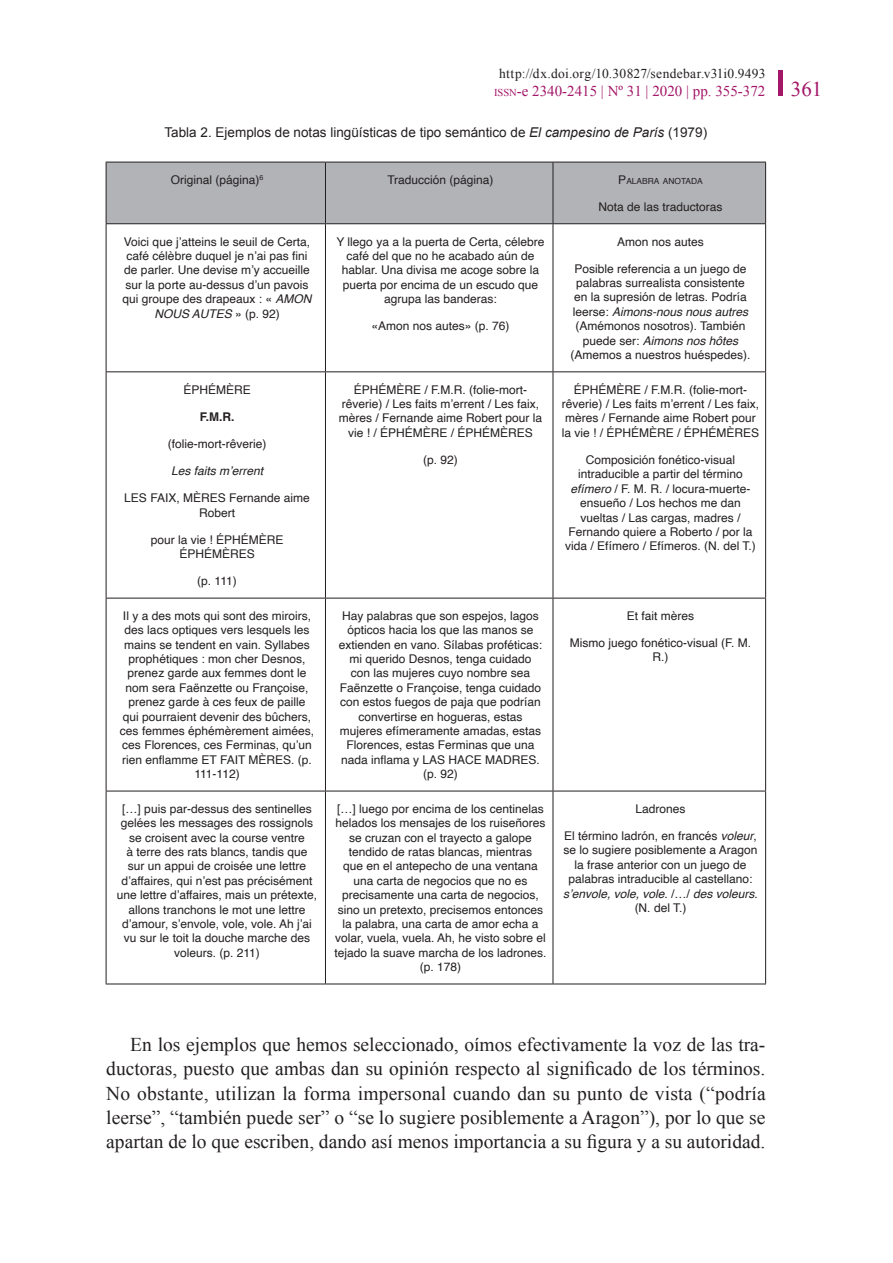
<style>
.page{position:relative;width:893px;height:1263px;background:#fff}
.page>*{position:absolute;margin:0;border:0;box-sizing:border-box;transform-origin:0 0}
.CAJA_GENERAL{font:19.5px/24.3px "Times New Roman";color:#231f20;text-align:justify}
.t1{font:15px "Times New Roman";color:#a31668}
.LEYENDAS{font:13.5px "Arial";color:#231f20}
.t2{font:13.5px "Times New Roman";letter-spacing:.025em;color:#231f20}
.TABLAS{font:12px/14.4px "Helvetica";color:#231f20;text-align:center}
.TABLAS-2{font:italic 12px "Helvetica";color:#231f20}
.TABLAS-3{font:700 12px "Helvetica";color:#231f20}
.TABLAS-4{font:8.4px "Helvetica";color:#231f20}
.s1{font-size:10.5px}
.s2{font-style:inherit}
.s3{font-size:21px}
.s4{font-style:italic}
.s5{font-size:12px}
</style>
<div class="page">
<hr style="left:778px;top:70px;width:4px;height:26px;background:#a31668">
<div style="left:107px;top:163px;width:658px;height:60px;background:#b2b3b7"></div>
<hr style="left:106px;top:162px;width:219px;height:1px;background:#231f20">
<hr style="left:106px;top:162px;width:1px;height:61px;background:#231f20">
<hr style="left:325px;top:162px;width:228px;height:1px;background:#231f20">
<hr style="left:325px;top:162px;width:1px;height:61px;background:#231f20">
<hr style="left:553px;top:162px;width:213px;height:1px;background:#231f20">
<hr style="left:553px;top:162px;width:1px;height:61px;background:#231f20">
<hr style="left:765px;top:162px;width:1px;height:61px;background:#231f20">
<hr style="left:106px;top:223px;width:219px;height:1px;background:#231f20">
<hr style="left:325px;top:223px;width:228px;height:1px;background:#231f20">
<hr style="left:553px;top:223px;width:213px;height:1px;background:#231f20">
<hr style="left:106px;top:224px;width:1px;height:147px;background:#231f20">
<hr style="left:325px;top:224px;width:1px;height:147px;background:#231f20">
<hr style="left:553px;top:224px;width:1px;height:147px;background:#231f20">
<hr style="left:765px;top:224px;width:1px;height:147px;background:#231f20">
<hr style="left:106px;top:371px;width:219px;height:1px;background:#231f20">
<hr style="left:106px;top:372px;width:1px;height:226px;background:#231f20">
<hr style="left:325px;top:371px;width:228px;height:1px;background:#231f20">
<hr style="left:325px;top:372px;width:1px;height:226px;background:#231f20">
<hr style="left:553px;top:371px;width:213px;height:1px;background:#231f20">
<hr style="left:553px;top:372px;width:1px;height:226px;background:#231f20">
<hr style="left:765px;top:372px;width:1px;height:226px;background:#231f20">
<hr style="left:106px;top:598px;width:219px;height:1px;background:#231f20">
<hr style="left:106px;top:598px;width:1px;height:193px;background:#231f20">
<hr style="left:325px;top:598px;width:228px;height:1px;background:#231f20">
<hr style="left:325px;top:598px;width:1px;height:193px;background:#231f20">
<hr style="left:553px;top:598px;width:213px;height:1px;background:#231f20">
<hr style="left:553px;top:598px;width:1px;height:193px;background:#231f20">
<hr style="left:765px;top:598px;width:1px;height:193px;background:#231f20">
<hr style="left:106px;top:791px;width:219px;height:1px;background:#231f20">
<hr style="left:106px;top:791px;width:1px;height:192px;background:#231f20">
<hr style="left:325px;top:791px;width:228px;height:1px;background:#231f20">
<hr style="left:325px;top:791px;width:1px;height:192px;background:#231f20">
<hr style="left:553px;top:791px;width:213px;height:1px;background:#231f20">
<hr style="left:553px;top:791px;width:1px;height:192px;background:#231f20">
<hr style="left:765px;top:791px;width:1px;height:192px;background:#231f20">
<hr style="left:106px;top:983px;width:219px;height:1px;background:#231f20">
<hr style="left:325px;top:983px;width:228px;height:1px;background:#231f20">
<hr style="left:553px;top:983px;width:213px;height:1px;background:#231f20">
<p class="t2" style="left:499px;top:64px;width:268px">http://dx.doi.org/10.30827/sendebar.v31i0.9493</p>
<p class="t1" style="left:494px;top:81px;width:330px"><span class="s1">ISSN</span><span class="s2">-</span>e 2340-2415 | Nº 31 | 2020 | pp. 355-372 <span class="s3">361</span></p>
<p class="LEYENDAS" style="left:165px;top:124px;width:544px">Tabla 2. Ejemplos de notas lingüísticas de tipo semántico de <span class="s4">El campesino de París</span> (1979)</p>
<p class="TABLAS" style="left:171px;top:173px;width:94px">Original (página)<sup>6</sup></p>
<p class="TABLAS" style="left:387px;top:173px;width:108px">Traducción (página)</p>
<p class="TABLAS-4" style="left:618px;top:174px;width:86px"><span class="s5">P</span>ALABRA ANOTADA</p>
<p class="TABLAS" style="left:598px;top:200px;width:126px">Nota de las traductoras</p>
<p class="TABLAS" style="left:123px;top:234px;width:190px">Voici que j’atteins le seuil de Certa, café célèbre duquel je n’ai pas fini de parler. Une devise m’y accueille sur la porte au-dessus d’un pavois qui groupe des drapeaux : « <span class="s4">AMON<br>NOUS AUTES</span> » (p. 92)</p>
<p class="TABLAS" style="left:336px;top:234px;width:209px">Y llego ya a la puerta de Certa, célebre café del que no he acabado aún de hablar. Una divisa me acoge sobre la puerta por encima de un escudo que agrupa las banderas:</p>
<p class="TABLAS" style="left:371px;top:319px;width:140px">«Amon nos autes» (p. 76)</p>
<p class="TABLAS" style="left:617px;top:234px;width:88px">Amon nos autes</p>
<p class="TABLAS" style="left:570px;top:262px;width:182px">Posible referencia a un juego de palabras surrealista consistente en la supresión de letras. Podría leerse: <span class="s4">Aimons-nous nous autres </span>(Amémonos nosotros). También puede ser: <span class="s4">Aimons nos hôtes </span>(Amemos a nuestros huéspedes).</p>
<p class="TABLAS" style="left:183px;top:383px;width:69px">ÉPHÉMÈRE</p>
<p class="TABLAS-3" style="left:200px;top:407px;width:36px">F.M.R.</p>
<p class="TABLAS" style="left:168px;top:437px;width:100px">(folie-mort-rêverie)</p>
<p class="TABLAS-2" style="left:171px;top:461px;width:94px">Les faits m’errent</p>
<p class="TABLAS" style="left:124px;top:491px;width:187px">LES FAIX, MÈRES Fernande aime<br>Robert</p>
<p class="TABLAS" style="left:151px;top:533px;width:134px">pour la vie ! ÉPHÉMÈRE<br>ÉPHÉMÈRES</p>
<p class="TABLAS" style="left:197px;top:574px;width:41px">(p. 111)</p>
<p class="TABLAS" style="left:339px;top:383px;width:205px">ÉPHÉMÈRE / F.M.R. (folie-mort&shy;rêverie) / Les faits m’errent / Les faix, mères / Fernande aime Robert pour la vie ! / ÉPHÉMÈRE / ÉPHÉMÈRES</p>
<p class="TABLAS" style="left:423px;top:453px;width:36px">(p. 92)</p>
<p class="TABLAS" style="left:562px;top:383px;width:199px">ÉPHÉMÈRE / F.M.R. (folie-mort&shy;rêverie) / Les faits m’errent / Les faix, mères / Fernande aime Robert pour la vie ! / ÉPHÉMÈRE / ÉPHÉMÈRES</p>
<p class="TABLAS" style="left:565px;top:453px;width:192px">Composición fonético-visual intraducible a partir del término <span class="s4">efímero</span> / F. M. R. / locura-muerte&shy;ensueño / Los hechos me dan vueltas / Las cargas, madres /<br>Fernando quiere a Roberto / por la vida / Efímero / Efímeros. (N. del T.)</p>
<p class="TABLAS" style="left:120px;top:609px;width:196px">Il y a des mots qui sont des miroirs, des lacs optiques vers lesquels les mains se tendent en vain. Syllabes prophétiques : mon cher Desnos, prenez garde aux femmes dont le nom sera Faënzette ou Françoise, prenez garde à ces feux de paille qui pourraient devenir des bûchers, ces femmes éphémèrement aimées, ces Florences, ces Ferminas, qu’un rien enflamme ET FAIT MÈRES. (p.<br>111-112)</p>
<p class="TABLAS" style="left:339px;top:609px;width:205px">Hay palabras que son espejos, lagos ópticos hacia los que las manos se extienden en vano. Sílabas proféticas: mi querido Desnos, tenga cuidado con las mujeres cuyo nombre sea<br>Faënzette o Françoise, tenga cuidado con estos fuegos de paja que podrían convertirse en hogueras, estas mujeres efímeramente amadas, estas<br>Florences, estas Ferminas que una nada inflama y LAS HACE MADRES. (p. 92)</p>
<p class="TABLAS" style="left:627px;top:609px;width:69px">Et fait mères</p>
<p class="TABLAS" style="left:570px;top:636px;width:183px">Mismo juego fonético-visual (F. M.<br>R.)</p>
<p class="TABLAS" style="left:117px;top:802px;width:202px">[…] puis par-dessus des sentinelles gelées les messages des rossignols se croisent avec la course ventre<br>à terre des rats blancs, tandis que<br>sur un appui de croisée une lettre d’affaires, qui n’est pas précisément une lettre d’affaires, mais un prétexte, allons tranchons le mot une lettre d’amour, s’envole, vole, vole. Ah j’ai vu sur le toit la douche marche des voleurs. (p. 211)</p>
<p class="TABLAS" style="left:334px;top:802px;width:214px">[…] luego por encima de los centinelas helados los mensajes de los ruiseñores se cruzan con el trayecto a galope tendido de ratas blancas, mientras<br>que en el antepecho de una ventana una carta de negocios que no es precisamente una carta de negocios, sino un pretexto, precisemos entonces la palabra, una carta de amor echa a volar, vuela, vuela. Ah, he visto sobre el tejado la suave marcha de los ladrones. (p. 178)</p>
<p class="TABLAS" style="left:635px;top:802px;width:52px">Ladrones</p>
<p class="TABLAS" style="left:563px;top:829px;width:196px">El término ladrón, en francés <span class="s4">voleur</span>, se lo sugiere posiblemente a Aragon la frase anterior con un juego de palabras intraducible al castellano: <span class="s4">s’envole, vole, vole</span>. /…/ <span class="s4">des voleurs</span>. (N. del T.)</p>
<p class="CAJA_GENERAL" style="left:106px;top:1032px;width:661px;text-indent:24px">En los ejemplos que hemos seleccionado, oímos efectivamente la voz de las tra&shy;ductoras, puesto que ambas dan su opinión respecto al significado de los términos.<br>No obstante, utilizan la forma impersonal cuando dan su punto de vista (“podría leerse”, “también puede ser” o “se lo sugiere posiblemente a Aragon”), por lo que se apartan de lo que escriben, dando así menos importancia a su figura y a su autoridad.</p>
</div>
